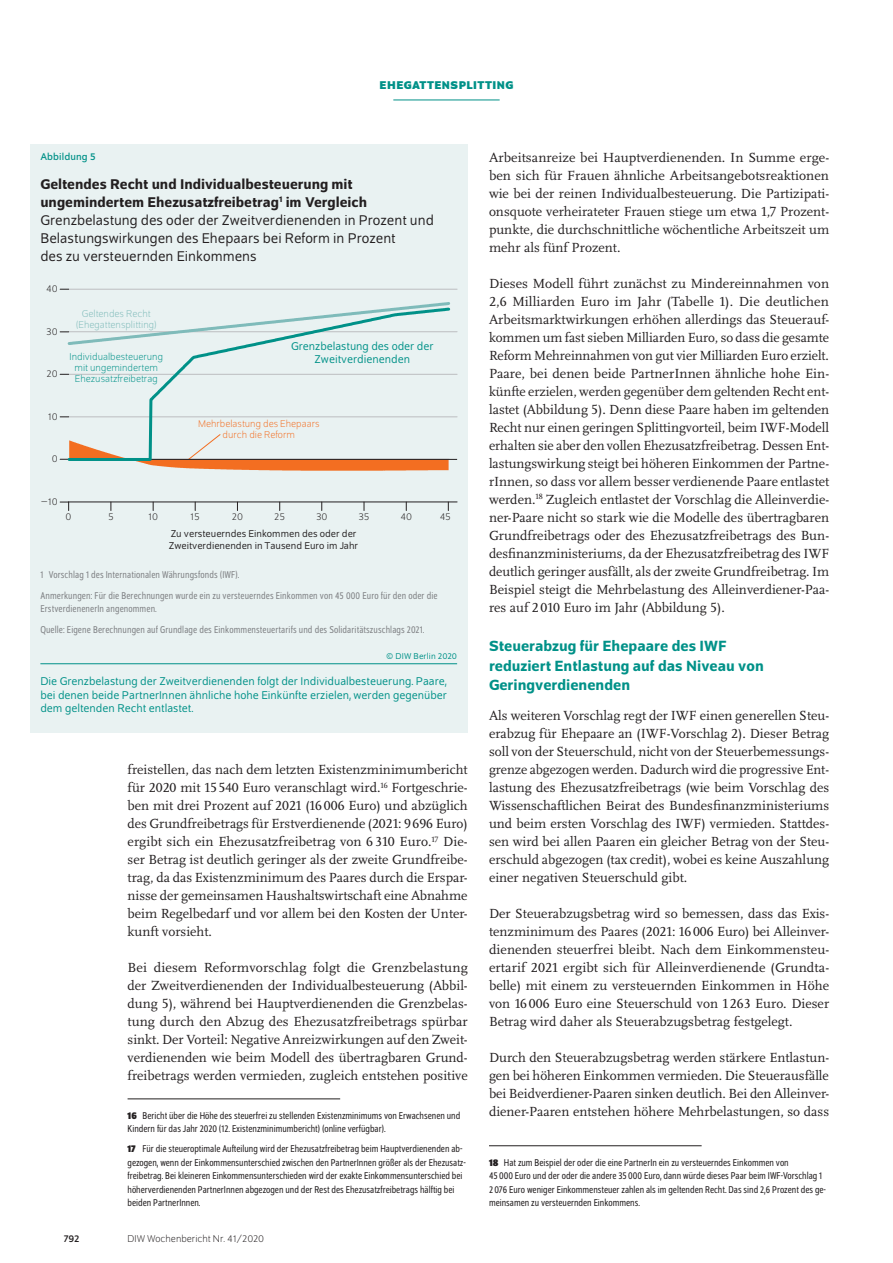
<style>
.page{position:relative;width:893px;height:1263px;background:#fff}
.page>*{position:absolute;margin:0;border:0;box-sizing:border-box;transform-origin:0 0}
.t1{font:500 15.75px/19.5px "Schumpeter";color:#009188}
.t2{font:15px/18px "Schumpeter Blond";color:#231f20}
.t3{font:500 15px/18px "Schumpeter";color:#231f20}
.t4{font:13.8px/18px "Scala Pro";color:#231f20;text-align:justify}
.t5{font:12px/13.5px "Schumpeter Blond";color:#009188;text-align:center}
.t6{font:700 12px "Schumpeter";color:#009188}
.t7{font:semi-condensed 10.5px/13.5px "Schumpeter Blond";color:#231f20}
.t8{font:semi-condensed 10.5px/21.3px "Schumpeter Blond";letter-spacing:.01em;color:#808285}
.t9{font:10.5px/11.2px "Schumpeter Blond";color:#231f20}
.t10{font:300 10.5px "Schumpeter";color:#231f20}
.t11{font:300 10.5px/11.2px "Schumpeter";color:#009188;text-align:center}
.t12{font:300 10.5px/11.2px "Schumpeter";color:#f36e21;text-align:center}
.t13{font:300 10.5px/11.2px "Schumpeter";color:#7fbbba;text-align:center}
.t14{font:10.5px "Schumpeter";letter-spacing:.01em;color:#009188}
.t15{font:10.5px "Schumpeter";color:#231f20}
.t16{font:9px "Schumpeter Blond";letter-spacing:.01em;color:#009188}
.s1{font-family:"Schumpeter";font-weight:700}
</style>
<div class="page">
<hr style="left:393px;top:100px;width:107px;height:1px;background:#009188">
<hr style="left:128px;top:1098px;width:212px;height:1px;background:#231f20">
<hr style="left:489px;top:1145px;width:213px;height:1px;background:#231f20">
<div style="left:30px;top:144px;width:438px;height:589px;background:#e9f2f2"></div>
<hr style="left:69px;top:502px;width:388px;height:1px;background:#231f20">
<svg style="left:60px;top:502px;width:9px;height:8px"></svg>
<svg style="left:60px;top:289px;width:397px;height:1px"></svg>
<svg style="left:60px;top:458px;width:389px;height:13px"></svg>
<svg style="left:60px;top:302px;width:397px;height:31px"></svg>
<hr style="left:69px;top:459px;width:388px;height:1px;background:#231f20">
<svg style="left:66px;top:306px;width:386px;height:156px"></svg>
<hr style="left:40px;top:663px;width:417px;height:1px;background:#009188">
<p class="t6" style="left:380px;top:79px;width:16px">EHEGATTENSPLITTING</p>
<p class="t14" style="left:40px;top:151px;width:57px">Abbildung 5</p>
<p class="t3" style="left:40px;top:175px;width:328px">Geltendes Recht und Individualbesteuerung mit ungemindertem Ehezusatzfreibetrag<sup>1</sup> im Vergleich</p>
<p class="t2" style="left:40px;top:211px;width:395px">Grenzbelastung des oder der Zweitverdienenden in Prozent und<br>Belastungswirkungen des Ehepaars bei Reform in Prozent<br>des zu versteuernden Einkommens</p>
<p class="t10" style="left:46px;top:284px;width:13px">40</p>
<p class="t10" style="left:46px;top:326px;width:13px">30</p>
<p class="t10" style="left:47px;top:369px;width:13px">20</p>
<p class="t10" style="left:48px;top:411px;width:11px">10</p>
<p class="t13" style="left:76px;top:308px;width:82px">Geltendes Recht (Ehegattensplitting)</p>
<p class="t11" style="left:70px;top:351px;width:95px">Individualbesteuerung mit ungemindertem<br>Ehezusatzfreibetrag</p>
<p class="t10" style="left:52px;top:454px;width:7px">0</p>
<p class="t5" style="left:291px;top:340px;width:144px">Grenzbelastung des oder der<br>Zweitverdienenden</p>
<p class="t12" style="left:198px;top:418px;width:123px">Mehrbelastung des Ehepaars durch die Reform</p>
<p class="t10" style="left:41px;top:497px;width:18px">−10</p>
<p class="t10" style="left:66px;top:512px;width:7px">0</p>
<p class="t10" style="left:108px;top:512px;width:7px">5</p>
<p class="t10" style="left:148px;top:512px;width:11px">10</p>
<p class="t10" style="left:191px;top:512px;width:11px">15</p>
<p class="t10" style="left:232px;top:512px;width:13px">20</p>
<p class="t10" style="left:274px;top:512px;width:12px">25</p>
<p class="t10" style="left:316px;top:512px;width:13px">30</p>
<p class="t10" style="left:358px;top:512px;width:13px">35</p>
<p class="t10" style="left:400px;top:512px;width:13px">40</p>
<p class="t10" style="left:440px;top:512px;width:13px">45</p>
<p class="t9" style="left:169px;top:529px;width:191px">Zu versteuerndes Einkommen des oder der<br>Zweitverdienenden in Tausend Euro im Jahr</p>
<p class="t8" style="left:40px;top:564px;width:399px">1 Vorschlag 1 des Internationalen Währungsfonds (IWF).<br>Anmerkungen: Für die Berechnungen wurde ein zu versteuerndes Einkommen von 45 000 Euro für den oder die</p>
<p class="t8" style="left:40px;top:598px;width:386px">ErstverdienenerIn angenommen.<br>Quelle: Eigene Berechnungen auf Grundlage des Einkommensteuertarifs und des Solidaritätszuschlags 2021.</p>
<p class="t16" style="left:386px;top:652px;width:72px">© DIW Berlin 2020</p>
<p class="t5" style="left:40px;top:675px;width:408px;text-align:justify">Die Grenzbelastung der Zweitverdienenden folgt der Individualbesteuerung. Paare, bei denen beide PartnerInnen ähnliche hohe Einkünfte erzielen, werden gegenüber dem geltenden Recht entlastet.</p>
<p class="t4" style="left:128px;top:760px;width:342px">freistellen, das nach dem letzten Existenzminimumbericht für 2020 mit 15540 Euro veranschlagt wird.<sup>16</sup> Fortgeschrie&shy;ben mit drei Prozent auf 2021 (16 006 Euro) und abzüglich des Grundfreibetrags für Erstverdienende (2021: 9696 Euro) ergibt sich ein Ehezusatzfreibetrag von 6 310 Euro.<sup>17</sup> Die&shy;ser Betrag ist deutlich geringer als der zweite Grundfreibe&shy;trag, da das Existenzminimum des Paares durch die Erspar&shy;nisse der gemeinsamen Haushaltswirtschaft eine Abnahme beim Regelbedarf und vor allem bei den Kosten der Unter&shy;kunft vorsieht.</p>
<p class="t4" style="left:128px;top:958px;width:342px">Bei diesem Reformvorschlag folgt die Grenzbelastung der Zweitverdienenden der Individualbesteuerung (Abbil&shy;dung 5), während bei Hauptverdienenden die Grenzbelas&shy;tung durch den Abzug des Ehezusatzfreibetrags spürbar sinkt. Der Vorteil: Negative Anreizwirkungen auf den Zweit&shy;verdienenden wie beim Modell des übertragbaren Grund&shy;freibetrags werden vermieden, zugleich entstehen positive</p>
<p class="t7" style="left:128px;top:1109px;width:334px"><span class="s1">16</span> Bericht über die Höhe des steuerfrei zu stellenden Existenzminimums von Erwachsenen und<br>Kindern für das Jahr 2020 (12. Existenzminimumbericht) (online verfügbar).</p>
<p class="t7" style="left:128px;top:1142px;width:340px"><span class="s1">17</span> Für die steueroptimale Aufteilung wird der Ehezusatzfreibetrag beim Hauptverdienenden ab&shy;gezogen, wenn der Einkommensunterschied zwischen den PartnerInnen größer als der Ehezusatz&shy;freibetrag. Bei kleineren Einkommensunterschieden wird der exakte Einkommensunterschied bei höherverdienenden PartnerInnen abgezogen und der Rest des Ehezusatzfreibetrags hälftig bei beiden PartnerInnen.</p>
<p class="t15" style="left:64px;top:1233px;width:17px">792</p>
<p class="t10" style="left:128px;top:1234px;width:138px">DIW Wochenbericht Nr. 41/2020</p>
<p class="t4" style="left:489px;top:148px;width:342px">Arbeitsanreize bei Hauptverdienenden. In Summe erge&shy;ben sich für Frauen ähnliche Arbeitsangebotsreaktionen wie bei der reinen Individualbesteuerung. Die Partizipati&shy;onsquote verheirateter Frauen stiege um etwa 1,7 Prozent&shy;punkte, die durchschnittliche wöchentliche Arbeitszeit um mehr als fünf Prozent.</p>
<p class="t4" style="left:489px;top:274px;width:342px">Dieses Modell führt zunächst zu Mindereinnahmen von 2,6 Milliarden Euro im Jahr (Tabelle 1). Die deutlichen Arbeitsmarktwirkungen erhöhen allerdings das Steuerauf&shy;kommen um fast sieben Milliarden Euro, so dass die gesamte Reform Mehreinnahmen von gut vier Milliarden Euro erzielt.<br>Paare, bei denen beide PartnerInnen ähnliche hohe Ein&shy;künfte erzielen, werden gegenüber dem geltenden Recht ent&shy;lastet (Abbildung 5). Denn diese Paare haben im geltenden Recht nur einen geringen Splittingvorteil, beim IWF-Modell erhalten sie aber den vollen Ehezusatzfreibetrag. Dessen Ent&shy;lastungswirkung steigt bei höheren Einkommen der Partne&shy;rInnen, so dass vor allem besser verdienende Paare entlastet werden.<sup>18</sup> Zugleich entlastet der Vorschlag die Alleinverdie&shy;ner-Paare nicht so stark wie die Modelle des übertragbaren Grundfreibetrags oder des Ehezusatzfreibetrags des Bun&shy;desfinanzministeriums, da der Ehezusatzfreibetrag des IWF deutlich geringer ausfällt, als der zweite Grundfreibetrag. Im Beispiel steigt die Mehrbelastung des Alleinverdiener-Paa&shy;res auf 2010 Euro im Jahr (Abbildung 5).</p>
<p class="t1" style="left:489px;top:636px;width:276px">Steuerabzug für Ehepaare des IWF reduziert Entlastung auf das Niveau von<br>Geringverdienenden</p>
<p class="t4" style="left:489px;top:706px;width:342px">Als weiteren Vorschlag regt der IWF einen generellen Steu&shy;erabzug für Ehepaare an (IWF-Vorschlag 2). Dieser Betrag soll von der Steuerschuld, nicht von der Steuerbemessungs&shy;grenze abgezogen werden. Dadurch wird die progressive Ent&shy;lastung des Ehezusatzfreibetrags (wie beim Vorschlag des Wissenschaftlichen Beirat des Bundesfinanzministeriums und beim ersten Vorschlag des IWF) vermieden. Stattdes&shy;sen wird bei allen Paaren ein gleicher Betrag von der Steu&shy;erschuld abgezogen (tax credit), wobei es keine Auszahlung einer negativen Steuerschuld gibt.</p>
<p class="t4" style="left:489px;top:904px;width:342px">Der Steuerabzugsbetrag wird so bemessen, dass das Exis&shy;tenzminimum des Paares (2021: 16006 Euro) bei Alleinver&shy;dienenden steuerfrei bleibt. Nach dem Einkommensteu&shy;ertarif 2021 ergibt sich für Alleinverdienende (Grundta&shy;belle) mit einem zu versteuernden Einkommen in Höhe von 16006 Euro eine Steuerschuld von 1263 Euro. Dieser Betrag wird daher als Steuerabzugsbetrag festgelegt.</p>
<p class="t4" style="left:489px;top:1048px;width:342px">Durch den Steuerabzugsbetrag werden stärkere Entlastun&shy;gen bei höheren Einkommen vermieden. Die Steuerausfälle bei Beidverdiener-Paaren sinken deutlich. Bei den Alleinver&shy;diener-Paaren entstehen höhere Mehrbelastungen, so dass</p>
<p class="t7" style="left:489px;top:1156px;width:338px"><span class="s1">18</span> Hat zum Beispiel der oder die eine PartnerIn ein zu versteuerndes Einkommen von<br>45 000 Euro und der oder die andere 35 000 Euro, dann würde dieses Paar beim IWF-Vorschlag 1<br>2 076 Euro weniger Einkommensteuer zahlen als im geltenden Recht. Das sind 2,6 Prozent des ge&shy;meinsamen zu versteuernden Einkommens.</p>
</div>
